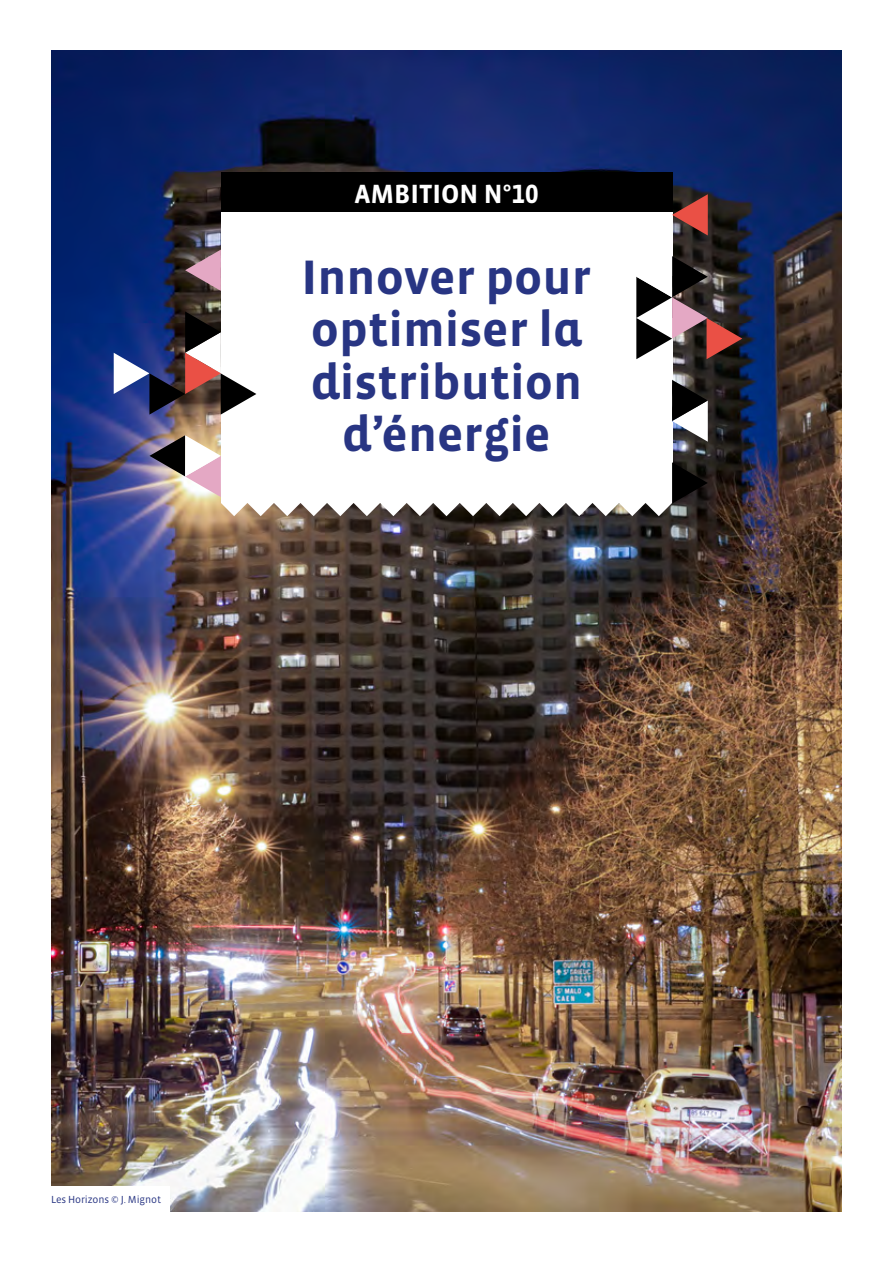
<style>
.page{position:relative;width:893px;height:1263px;background:#fff}
.page>*{position:absolute;margin:0;border:0;box-sizing:border-box;transform-origin:0 0}
.t1{font:700 49.5px/52.5px "Vista Sans Alt";color:#283583;text-align:center}
.t2{font:700 27px "Vista Sans OT";color:#fff}
.t3{font:10.5px "Vista Sans OT";letter-spacing:-.01em;color:#283583}
</style>
<div class="page">
<img style="left:51px;top:51px;width:791px;height:1161px">
<div style="left:221px;top:172px;width:451px;height:330px;background:#fff"></div>
<div style="left:221px;top:172px;width:451px;height:40px;background:#000"></div>
<svg style="left:672px;top:194px;width:36px;height:41px"></svg>
<svg style="left:114px;top:250px;width:628px;height:266px"></svg>
<div style="left:51px;top:1186px;width:119px;height:26px;background:#fff"></div>
<p class="t2" style="left:354px;top:180px;width:186px">AMBITION N°10</p>
<p class="t1" style="left:302px;top:252px;width:291px">Innover pour optimiser la distribution d’énergie</p>
<p class="t3" style="left:51px;top:1194px;width:112px">Les Horizons © J. Mignot</p>
</div>
